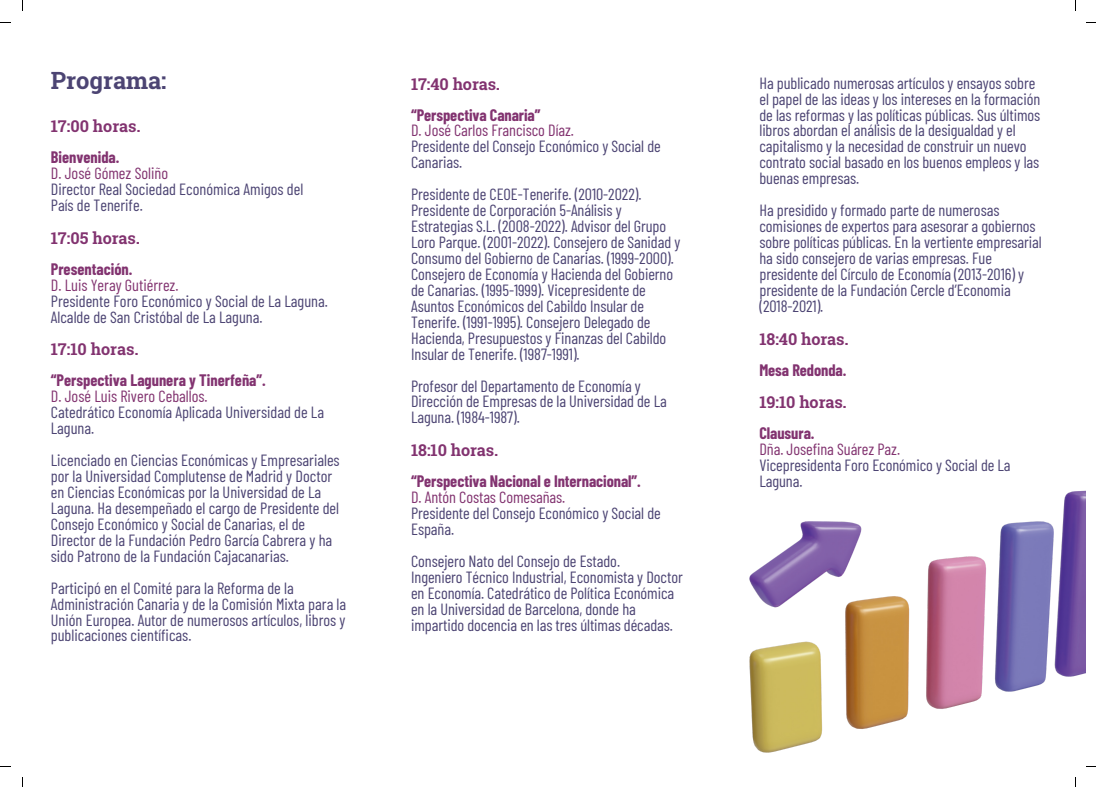
<style>
.page{position:relative;width:1096px;height:787px;background:#fff}
.page>*{position:absolute;margin:0;border:0;box-sizing:border-box;transform-origin:0 0}
.t1{font:700 23.75px "Roboto Slab";color:#4c4473}
.t2{font:16.25px/16px "Barlow Condensed";letter-spacing:-.005em;color:#4c4473}
.t3{font:16.25px "Barlow Condensed";letter-spacing:-.005em;color:#823370}
.t4{font:700 16.25px "Barlow Condensed";letter-spacing:-.005em;color:#823370}
.t5{font:700 16.25px "Roboto Slab";letter-spacing:-.005em;color:#823370}
</style>
<div class="page">
<img style="left:750px;top:490px;width:335px;height:262px">
<h1 class="t1" style="left:51px;top:64px;width:117px">Programa:</h1>
<p class="t5" style="left:51px;top:115px;width:91px">17:00 horas.</p>
<p class="t4" style="left:51px;top:146px;width:70px">Bienvenida.</p>
<p class="t3" style="left:51px;top:162px;width:119px">D. José Gómez Soliño</p>
<p class="t2" style="left:51px;top:180px;width:254px">Director Real Sociedad Económica Amigos del<br>País de Tenerife.</p>
<p class="t5" style="left:51px;top:227px;width:91px">17:05 horas.</p>
<p class="t4" style="left:51px;top:257px;width:83px">Presentación.</p>
<p class="t3" style="left:51px;top:273px;width:129px">D. Luis Yeray Gutiérrez.</p>
<p class="t2" style="left:51px;top:292px;width:278px">Presidente Foro Económico y Social de La Laguna.<br>Alcalde de San Cristóbal de La Laguna.</p>
<p class="t5" style="left:51px;top:338px;width:89px">17:10 horas.</p>
<p class="t4" style="left:51px;top:369px;width:216px">“Perspectiva Lagunera y Tinerfeña”.</p>
<p class="t3" style="left:51px;top:385px;width:158px">D. José Luis Rivero Ceballos.</p>
<p class="t2" style="left:51px;top:403px;width:275px">Catedrático Economía Aplicada Universidad de La<br>Laguna.</p>
<p class="t2" style="left:51px;top:451px;width:290px">Licenciado en Ciencias Económicas y Empresariales por la Universidad Complutense de Madrid y Doctor en Ciencias Económicas por la Universidad de La Laguna. Ha desempeñado el cargo de Presidente del Consejo Económico y Social de Canarias, el de Director de la Fundación Pedro García Cabrera y ha sido Patrono de la Fundación Cajacanarias.</p>
<p class="t2" style="left:51px;top:579px;width:297px">Participó en el Comité para la Reforma de la Administración Canaria y de la Comisión Mixta para la Unión Europea. Autor de numerosos artículos, libros y publicaciones científicas.</p>
<p class="t5" style="left:411px;top:73px;width:90px">17:40 horas.</p>
<p class="t4" style="left:411px;top:103px;width:131px">“Perspectiva Canaria”</p>
<p class="t3" style="left:411px;top:119px;width:164px">D. José Carlos Francisco Díaz.</p>
<p class="t2" style="left:411px;top:137px;width:251px">Presidente del Consejo Económico y Social de<br>Canarias.</p>
<p class="t2" style="left:411px;top:185px;width:271px">Presidente de CEOE-Tenerife. (2010-2022).<br>Presidente de Corporación 5-Análisis y Estrategias S.L. (2008-2022). Advisor del Grupo Loro Parque. (2001-2022). Consejero de Sanidad y Consumo del Gobierno de Canarias. (1999-2000).<br>Consejero de Economía y Hacienda del Gobierno de Canarias. (1995-1999). Vicepresidente de Asuntos Económicos del Cabildo Insular de Tenerife. (1991-1995). Consejero Delegado de Hacienda, Presupuestos y Finanzas del Cabildo Insular de Tenerife. (1987-1991).</p>
<p class="t2" style="left:411px;top:376px;width:257px">Profesor del Departamento de Economía y<br>Dirección de Empresas de la Universidad de La<br>Laguna. (1984-1987).</p>
<p class="t5" style="left:411px;top:439px;width:89px">18:10 horas.</p>
<p class="t4" style="left:411px;top:470px;width:231px">“Perspectiva Nacional e Internacional”.</p>
<p class="t3" style="left:411px;top:486px;width:156px">D. Antón Costas Comesañas.</p>
<p class="t2" style="left:411px;top:504px;width:251px">Presidente del Consejo Económico y Social de<br>España.</p>
<p class="t2" style="left:411px;top:552px;width:273px">Consejero Nato del Consejo de Estado.<br>Ingeniero Técnico Industrial, Economista y Doctor en Economía. Catedrático de Política Económica en la Universidad de Barcelona, donde ha impartido docencia en las tres últimas décadas.</p>
<p class="t2" style="left:759px;top:74px;width:282px">Ha publicado numerosas artículos y ensayos sobre el papel de las ideas y los intereses en la formación de las reformas y las políticas públicas. Sus últimos libros abordan el análisis de la desigualdad y el capitalismo y la necesidad de construir un nuevo contrato social basado en los buenos empleos y las buenas empresas.</p>
<p class="t2" style="left:759px;top:201px;width:284px">Ha presidido y formado parte de numerosas comisiones de expertos para asesorar a gobiernos sobre políticas públicas. En la vertiente empresarial ha sido consejero de varias empresas. Fue presidente del Círculo de Economía (2013‐2016) y presidente de la Fundación Cercle d’Economia (2018-2021).</p>
<p class="t5" style="left:759px;top:328px;width:91px">18:40 horas.</p>
<p class="t4" style="left:759px;top:358px;width:88px">Mesa Redonda.</p>
<p class="t5" style="left:759px;top:391px;width:89px">19:10 horas.</p>
<p class="t4" style="left:759px;top:422px;width:57px">Clausura.</p>
<p class="t3" style="left:759px;top:438px;width:142px">Dña. Josefina Suárez Paz.</p>
<p class="t2" style="left:759px;top:456px;width:253px">Vicepresidenta Foro Económico y Social de La<br>Laguna.</p>
</div>
